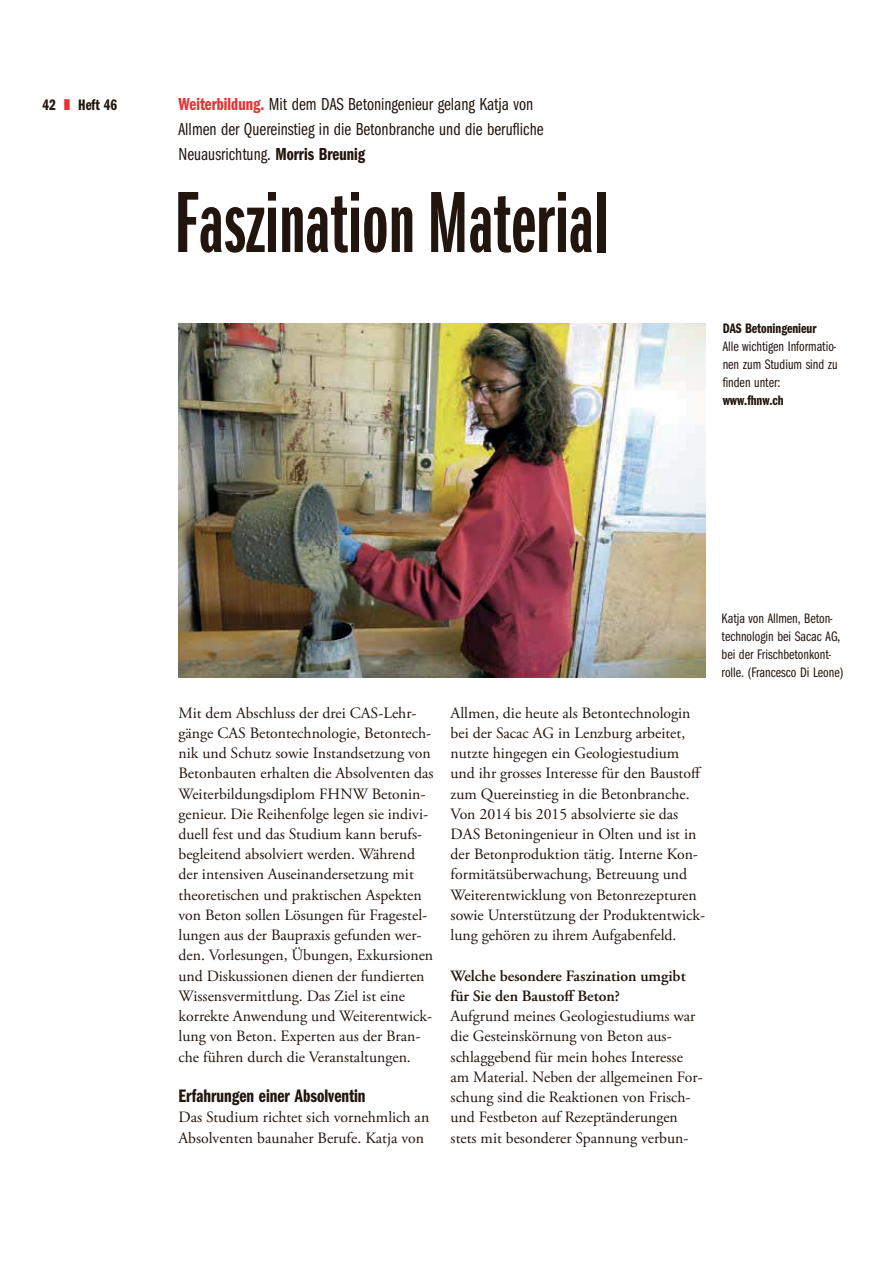
<style>
.page{position:relative;width:893px;height:1263px;background:#fff}
.page>*{position:absolute;margin:0;border:0;box-sizing:border-box;transform-origin:0 0}
.t1{font:600 90px "Franklin Got X Cmp ITC";letter-spacing:.005em;color:#22150d}
.t2{font:600 18.75px "Franklin Got Cmp ITC";color:#22150d}
.t3{font:18px/24.8px "Franklin Got Cmp ITC";color:#22150d}
.t4{font:15.75px/20.2px "Adobe Garamond Pro";color:#22150d}
.t5{font:600 15.75px/20.2px "Adobe Garamond Pro";color:#22150d}
.t6{font:600 15.75px "Franklin Got Cmp ITC";color:#22150d}
.t7{font:14.25px/18px "Franklin Got Cmp ITC";color:#22150d}
.t8{font:600 14.25px "Franklin Got Cmp ITC";color:#22150d}
.s1{font-weight:600;color:#e43333}
.s2{font-weight:600}
</style>
<div class="page">
<img style="left:179px;top:323px;width:527px;height:354px">
<p class="t6" style="left:43px;top:100px;width:15px">42</p>
<p class="t6" style="left:78px;top:100px;width:41px">Heft 46</p>
<p class="t3" style="left:179px;top:93px;width:366px"><span class="s1">Weiterbildung.</span> Mit dem DAS Betoningenieur gelang Katja von<br>Allmen der Quereinstieg in die Betonbranche und die berufliche<br>Neuausrichtung. <span class="s2">Morris Breunig</span></p>
<h1 class="t1" style="left:174px;top:174px;width:435px">Faszination Material</h1>
<p class="t8" style="left:723px;top:324px;width:95px">DAS Betoningenieur</p>
<p class="t7" style="left:723px;top:338px;width:117px;text-align:justify">Alle wichtigen Informatio&shy;nen zum Studium sind zu finden unter:</p>
<p class="t8" style="left:723px;top:396px;width:63px">www.fhnw.ch</p>
<p class="t4" style="left:179px;top:704px;width:257px">Mit dem Abschluss der drei CAS-Lehr&shy;gänge CAS Betontechnologie, Betontech&shy;nik und Schutz sowie Instandsetzung von Betonbauten erhalten die Absolventen das Weiterbildungsdiplom FHNW Betonin&shy;genieur. Die Reihenfolge legen sie indivi&shy;duell fest und das Studium kann berufs&shy;begleitend absolviert werden. Während der intensiven Auseinandersetzung mit theoretischen und praktischen Aspekten von Beton sollen Lösungen für Fragestel&shy;lungen aus der Baupraxis gefunden wer&shy;den. Vorlesungen, Übungen, Exkursionen und Diskussionen dienen der fundierten Wissensvermittlung. Das Ziel ist eine korrekte Anwendung und Weiterentwick&shy;lung von Beton. Experten aus der Bran&shy;che führen durch die Veranstaltungen.</p>
<p class="t2" style="left:179px;top:1090px;width:189px">Erfahrungen einer Absolventin</p>
<p class="t4" style="left:179px;top:1108px;width:252px">Das Studium richtet sich vornehmlich an<br>Absolventen baunaher Berufe. Katja von</p>
<p class="t4" style="left:451px;top:704px;width:256px">Allmen, die heute als Betontechnologin bei der Sacac AG in Lenzburg arbeitet, nutzte hingegen ein Geologiestudium und ihr grosses Interesse für den Baustoff zum Quereinstieg in die Betonbranche.<br>Von 2014 bis 2015 absolvierte sie das DAS Betoningenieur in Olten und ist in der Betonproduktion tätig. Interne Kon&shy;formitätsüberwachung, Betreuung und Weiterentwicklung von Betonrezepturen sowie Unterstützung der Produktentwick&shy;lung gehören zu ihrem Aufgabenfeld.</p>
<p class="t5" style="left:451px;top:967px;width:237px">Welche besondere Faszination umgibt für Sie den Baustoff Beton?</p>
<p class="t4" style="left:451px;top:1007px;width:254px">Aufgrund meines Geologiestudiums war die Gesteinskörnung von Beton aus&shy;schlaggebend für mein hohes Interesse am Material. Neben der allgemeinen For&shy;schung sind die Reaktionen von Frisch&shy;und Festbeton auf Rezeptänderungen stets mit besonderer Spannung verbun-</p>
<p class="t7" style="left:721px;top:610px;width:123px">Katja von Allmen, Beton&shy;technologin bei Sacac AG, bei der Frischbetonkont&shy;rolle. (Francesco Di Leone)</p>
</div>
